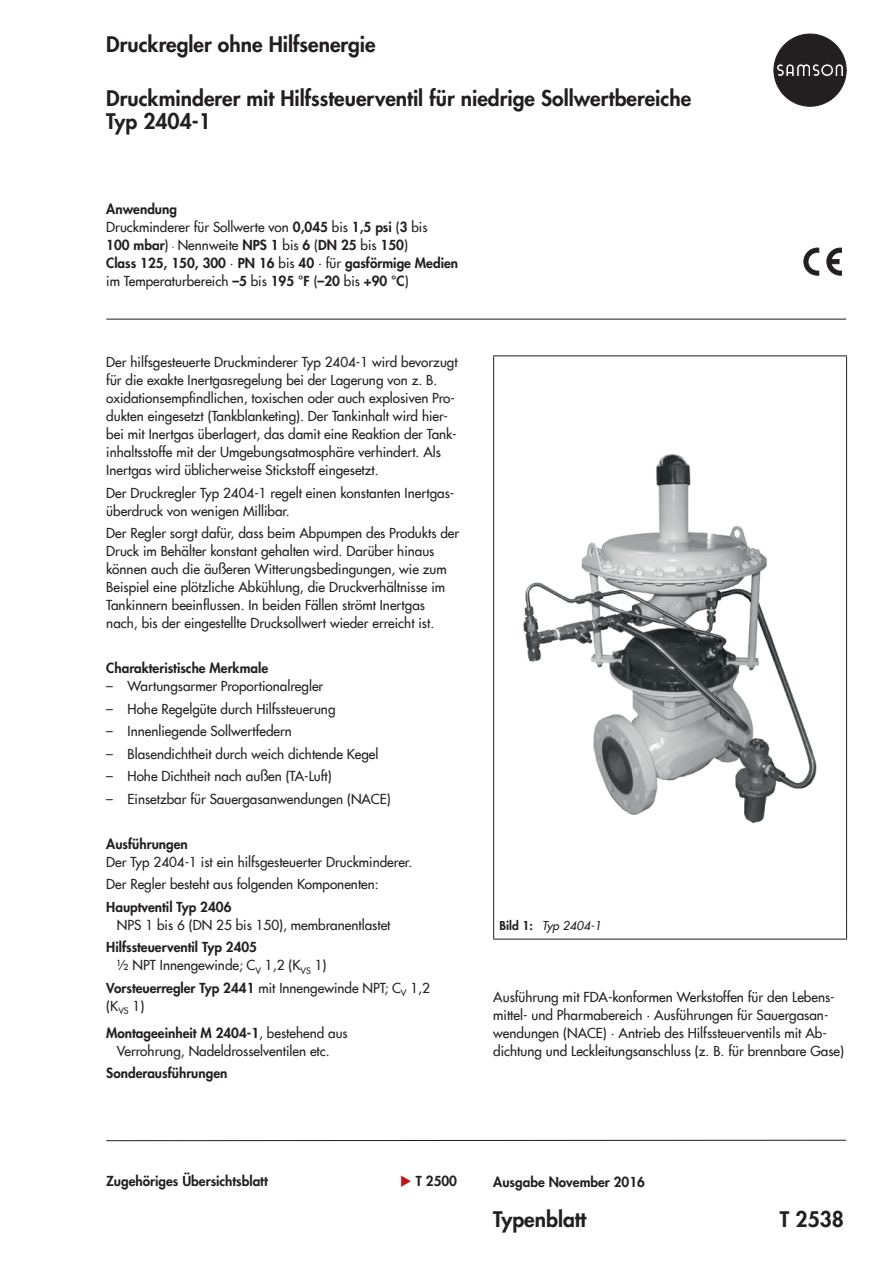
<style>
.page{position:relative;width:893px;height:1263px;background:#fff}
.page>*{position:absolute;margin:0;border:0;box-sizing:border-box;transform-origin:0 0}
.t1{font:800 21px/22.5px "Futura Com";color:#231f20}
.t2{font:500 13.5px/18px "Futura Com";color:#231f20}
.t3{font:800 13.5px/18px "Futura Com";color:#231f20}
.t4{font:italic 500 12px "Futura Com";color:#231f20}
.s1{font-weight:500}
.s2{font-weight:500;font-size:10.5px}
.s3{font-family:"Futura";font-weight:400}
.s4{font-weight:800}
.s5{font-weight:800;font-style:normal}
.s6{color:#be151b}
</style>
<div class="page">
<svg style="left:774px;top:34px;width:72px;height:72px"></svg>
<hr style="left:106px;top:319px;width:740px;height:1px;background:#231f20">
<svg style="left:106px;top:1139px;width:741px;height:2px"></svg>
<svg style="left:804px;top:248px;width:15px;height:27px"></svg>
<svg style="left:827px;top:248px;width:15px;height:27px"></svg>
<div style="left:829px;top:260px;width:10px;height:4px;background:#231f20;border:1px solid #231f20"></div>
<hr style="left:493px;top:355px;width:354px;height:1px;background:#231f20">
<hr style="left:493px;top:356px;width:1px;height:558px;background:#231f20">
<hr style="left:846px;top:356px;width:1px;height:558px;background:#231f20">
<svg style="left:493px;top:914px;width:1px;height:25px"></svg>
<svg style="left:846px;top:914px;width:1px;height:25px"></svg>
<hr style="left:493px;top:939px;width:354px;height:1px;background:#231f20">
<img style="left:523px;top:454px;width:294px;height:370px">
<h1 class="t1" style="left:106px;top:32px;width:271px">Druckregler ohne Hilfsenergie</h1>
<h1 class="t1" style="left:106px;top:86px;width:586px">Druckminderer mit Hilfssteuerventil für niedrige Sollwertbereiche<br>Typ 2404-1</h1>
<p class="t3" style="left:106px;top:200px;width:353px">Anwendung<br><span class="s1">Druckminderer für Sollwerte von</span> 0,045 <span class="s1">bis</span> 1,5 psi <span class="s1">(</span>3 <span class="s1">bis<br></span>100 mbar<span class="s1">)</span> <span class="s2">·</span> <span class="s1">Nennweite</span> NPS 1 <span class="s1">bis</span> 6 <span class="s1">(</span>DN 25 <span class="s1">bis</span> 150<span class="s1">)<br></span>Class 125, 150, 300 <span class="s1">·</span> PN 16 <span class="s1">bis</span> 40 <span class="s1">· für</span> gasförmige Medien <span class="s1">im Temperaturbereich</span> –5 <span class="s1">bis</span> 195 °F <span class="s1">(</span>–20 <span class="s1">bis</span> +90 °C<span class="s1">)</span></p>
<p class="t2" style="left:106px;top:352px;width:353px">Der hilfsgesteuerte Druckminderer Typ 2404-1 wird bevorzugt für die exakte Inertgasregelung bei der Lagerung von z. B. oxidationsempfindlichen, toxischen oder auch explosiven Pro&shy;dukten eingesetzt (Tankblanketing). Der Tankinhalt wird hier&shy;bei mit Inertgas überlagert, das damit eine Reaktion der Tank&shy;inhaltsstoffe mit der Umgebungsatmosphäre verhindert. Als Inertgas wird üblicherweise Stickstoff eingesetzt.</p>
<p class="t2" style="left:106px;top:483px;width:349px">Der Druckregler Typ 2404-1 regelt einen konstanten Inertgas&shy;überdruck von wenigen Millibar.</p>
<p class="t2" style="left:106px;top:523px;width:354px">Der Regler sorgt dafür, dass beim Abpumpen des Produkts der Druck im Behälter konstant gehalten wird. Darüber hinaus können auch die äußeren Witterungsbedingungen, wie zum Beispiel eine plötzliche Abkühlung, die Druckverhältnisse im Tankinnern beeinflussen. In beiden Fällen strömt Inertgas nach, bis der eingestellte Drucksollwert wieder erreicht ist.</p>
<p class="t3" style="left:106px;top:658px;width:163px">Charakteristische Merkmale</p>
<p class="t2" style="left:106px;top:676px;width:219px"><span class="s3">–</span> Wartungsarmer Proportionalregler</p>
<p class="t2" style="left:106px;top:699px;width:231px"><span class="s3">–</span> Hohe Regelgüte durch Hilfssteuerung</p>
<p class="t2" style="left:106px;top:721px;width:187px"><span class="s3">–</span> Innenliegende Sollwertfedern</p>
<p class="t2" style="left:106px;top:744px;width:274px"><span class="s3">–</span> Blasendichtheit durch weich dichtende Kegel</p>
<p class="t2" style="left:106px;top:766px;width:227px"><span class="s3">–</span> Hohe Dichtheit nach außen (TA-Luft)</p>
<p class="t2" style="left:106px;top:789px;width:286px"><span class="s3">–</span> Einsetzbar für Sauergasanwendungen (NACE)</p>
<p class="t3" style="left:106px;top:834px;width:83px">Ausführungen</p>
<p class="t2" style="left:106px;top:850px;width:307px;line-height:22.5px">Der Typ 2404-1 ist ein hilfsgesteuerter Druckminderer.<br>Der Regler besteht aus folgenden Komponenten:</p>
<p class="t3" style="left:106px;top:897px;width:127px">Hauptventil Typ 2406</p>
<p class="t2" style="left:117px;top:915px;width:275px">NPS 1 bis 6 (DN 25 bis 150), membranentlastet</p>
<p class="t2" style="left:117px;top:937px;width:211px;text-indent:-11px"><span class="s4">Hilfssteuerventil Typ 2405<br></span>½ NPT Innengewinde; C<sub>V</sub> 1,2 (K<sub>VS</sub> 1)</p>
<p class="t2" style="left:106px;top:978px;width:325px"><span class="s4">Vorsteuerregler Typ 2441</span> mit Innengewinde NPT; C<sub>V</sub> 1,2 (K<sub>VS</sub> 1)</p>
<p class="t2" style="left:106px;top:1023px;width:243px;text-align:center"><span class="s4">Montageeinheit M 2404-1</span>, bestehend aus<br>Verrohrung, Nadeldrosselventilen etc.</p>
<p class="t3" style="left:106px;top:1064px;width:123px">Sonderausführungen</p>
<p class="t4" style="left:500px;top:917px;width:103px"><span class="s5">Bild 1:</span> Typ 2404-1</p>
<p class="t2" style="left:493px;top:987px;width:352px">Ausführung mit FDA-konformen Werkstoffen für den Lebens&shy;mittel- und Pharmabereich <span class="s3">·</span> Ausführungen für Sauergasan&shy;wendungen (NACE) <span class="s3">·</span> Antrieb des Hilfssteuerventils mit Ab&shy;dichtung und Leckleitungsanschluss (z. B. für brennbare Gase)</p>
<p class="t3" style="left:106px;top:1172px;width:163px">Zugehöriges Übersichtsblatt</p>
<p class="t3" style="left:400px;top:1172px;width:58px"><span class="s6">◆</span> T 2500</p>
<p class="t3" style="left:493px;top:1172px;width:153px">Ausgabe November 2016</p>
<h1 class="t1" style="left:493px;top:1207px;width:95px">Typenblatt</h1>
<h1 class="t1" style="left:780px;top:1207px;width:66px">T 2538</h1>
</div>
